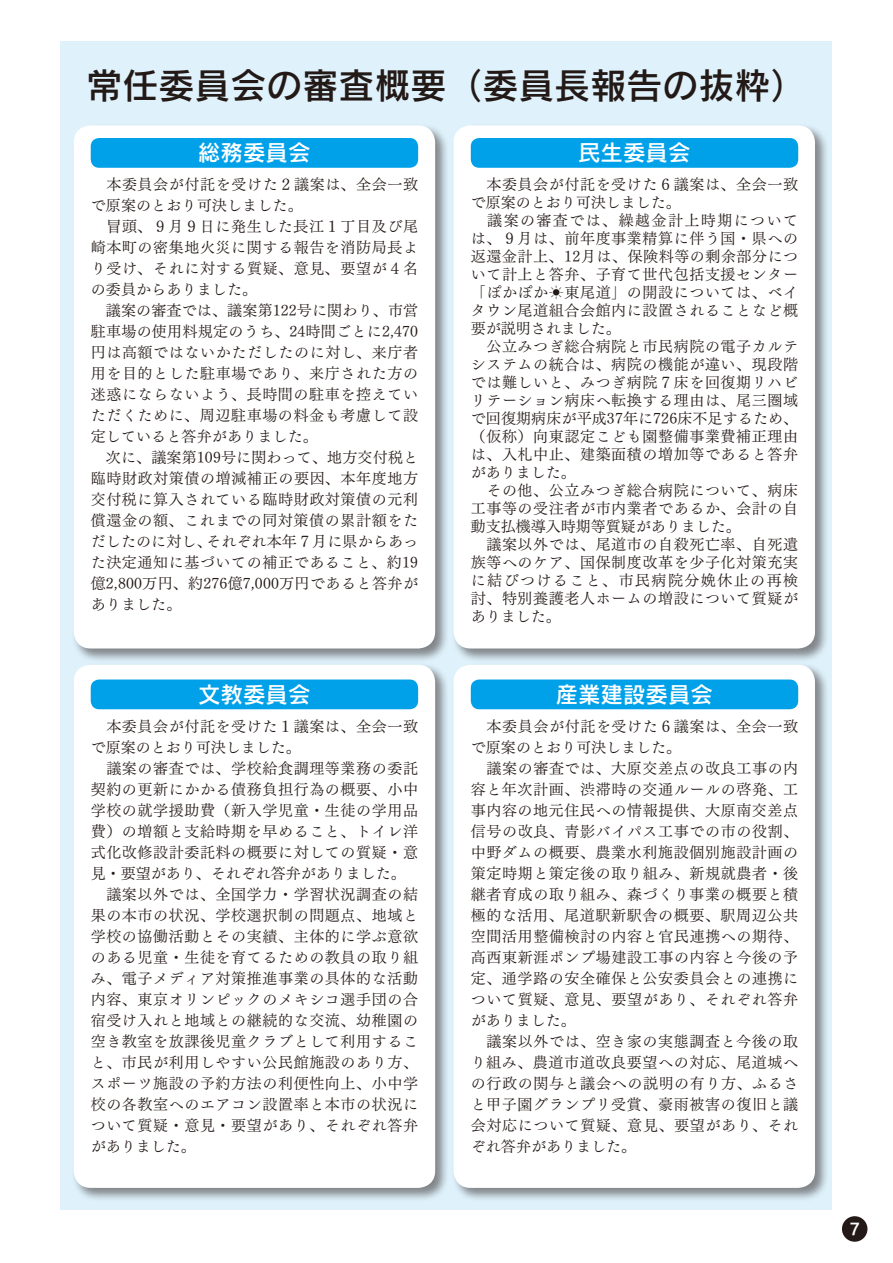
<style>
.page{position:relative;width:893px;height:1263px;background:#fff}
.page>*{position:absolute;margin:0;border:0;box-sizing:border-box;transform-origin:0 0}
.t1{font:36px "Rodin Pro DB";color:#231916}
.t2{font:22.5px "Rodin Pro DB";color:#fff}
.t3{font:16.5px "Tsuku Go Pro B";color:#fff}
.t4{font:15px/21px "Tsuku Min Pr 5 R";letter-spacing:.04em;color:#231916}
</style>
<div class="page">
<div style="left:842px;top:1216px;width:25px;height:26px;background:#231916;border-radius:50%"></div>
<div style="left:61px;top:41px;width:771px;height:1168px;background:#dff2fc"></div>
<div style="left:71px;top:663px;width:378px;height:539px;background:#231916;opacity:.5"></div>
<div style="left:74px;top:665px;width:361px;height:523px;background:#fff;border-radius:17px"></div>
<div style="left:71px;top:123px;width:378px;height:540px;background:#231916;opacity:.5"></div>
<div style="left:74px;top:125px;width:361px;height:523px;background:#fff;border-radius:17px"></div>
<div style="left:451px;top:663px;width:378px;height:539px;background:#231916;opacity:.5"></div>
<div style="left:454px;top:665px;width:361px;height:523px;background:#fff;border-radius:17px"></div>
<div style="left:451px;top:123px;width:378px;height:540px;background:#231916;opacity:.5"></div>
<div style="left:454px;top:125px;width:361px;height:523px;background:#fff;border-radius:17px"></div>
<div style="left:91px;top:138px;width:327px;height:30px;background:#00a1e9;border-radius:9px"></div>
<div style="left:91px;top:679px;width:327px;height:30px;background:#00a1e9;border-radius:9px"></div>
<div style="left:471px;top:138px;width:327px;height:30px;background:#00a1e9;border-radius:9px"></div>
<div style="left:471px;top:679px;width:327px;height:30px;background:#00a1e9;border-radius:9px"></div>
<h1 class="t1" style="left:86px;top:61px;width:722px">常任委員会の審査概要（委員長報告の抜粋）</h1>
<h2 class="t2" style="left:198px;top:138px;width:114px">総務委員会</h2>
<p class="t4" style="left:91px;top:172px;width:329px">　本委員会が付託を受けた２議案は、全会一致で原案のとおり可決しました。<br>　冒頭、９月９日に発生した長江１丁目及び尾崎本町の密集地火災に関する報告を消防局長より受け、それに対する質疑、意見、要望が４名の委員からありました。<br>　議案の審査では、議案第122号に関わり、市営駐車場の使用料規定のうち、24時間ごとに2,470円は高額ではないかただしたのに対し、来庁者用を目的とした駐車場であり、来庁された方の迷惑にならないよう、長時間の駐車を控えていただくために、周辺駐車場の料金も考慮して設定していると答弁がありました。<br>　次に、議案第109号に関わって、地方交付税と臨時財政対策債の増減補正の要因、本年度地方交付税に算入されている臨時財政対策債の元利償還金の額、これまでの同対策債の累計額をただしたのに対し、それぞれ本年７月に県からあった決定通知に基づいての補正であること、約19億2,800万円、約276億7,000万円であると答弁がありました。</p>
<h2 class="t2" style="left:198px;top:679px;width:114px">文教委員会</h2>
<p class="t4" style="left:91px;top:714px;width:329px">　本委員会が付託を受けた１議案は、全会一致で原案のとおり可決しました。<br>　議案の審査では、学校給食調理等業務の委託契約の更新にかかる債務負担行為の概要、小中学校の就学援助費（新入学児童・生徒の学用品費）の増額と支給時期を早めること、トイレ洋式化改修設計委託料の概要に対しての質疑・意見・要望があり、それぞれ答弁がありました。　議案以外では、全国学力・学習状況調査の結果の本市の状況、学校選択制の問題点、地域と学校の協働活動とその実績、主体的に学ぶ意欲のある児童・生徒を育てるための教員の取り組み、電子メディア対策推進事業の具体的な活動内容、東京オリンピックのメキシコ選手団の合宿受け入れと地域との継続的な交流、幼稚園の空き教室を放課後児童クラブとして利用すること、市民が利用しやすい公民館施設のあり方、スポーツ施設の予約方法の利便性向上、小中学校の各教室へのエアコン設置率と本市の状況について質疑・意見・要望があり、それぞれ答弁がありました。</p>
<h2 class="t2" style="left:578px;top:138px;width:114px">民生委員会</h2>
<p class="t4" style="left:471px;top:174px;width:329px;line-height:18px">　本委員会が付託を受けた６議案は、全会一致で原案のとおり可決しました。<br>　議案の審査では、繰越金計上時期については、９月は、前年度事業精算に伴う国・県への返還金計上、12月は、保険料等の剰余部分について計上と答弁、子育て世代包括支援センター「ぽかぽか☀東尾道」の開設については、ベイタウン尾道組合会館内に設置されることなど概要が説明されました。<br>　公立みつぎ総合病院と市民病院の電子カルテシステムの統合は、病院の機能が違い、現段階では難しいと、みつぎ病院７床を回復期リハビリテーション病床へ転換する理由は、尾三圏域で回復期病床が平成37年に726床不足するため、（仮称）向東認定こども園整備事業費補正理由は、入札中止、建築面積の増加等であると答弁がありました。<br>　その他、公立みつぎ総合病院について、病床工事等の受注者が市内業者であるか、会計の自動支払機導入時期等質疑がありました。<br>　議案以外では、尾道市の自殺死亡率、自死遺族等へのケア、国保制度改革を少子化対策充実に結びつけること、市民病院分娩休止の再検討、特別養護老人ホームの増設について質疑がありました。</p>
<h2 class="t2" style="left:556px;top:679px;width:159px">産業建設委員会</h2>
<p class="t4" style="left:471px;top:714px;width:329px">　本委員会が付託を受けた６議案は、全会一致で原案のとおり可決しました。<br>　議案の審査では、大原交差点の改良工事の内容と年次計画、渋滞時の交通ルールの啓発、工事内容の地元住民への情報提供、大原南交差点信号の改良、青影バイパス工事での市の役割、中野ダムの概要、農業水利施設個別施設計画の策定時期と策定後の取り組み、新規就農者・後継者育成の取り組み、森づくり事業の概要と積極的な活用、尾道駅新駅舎の概要、駅周辺公共空間活用整備検討の内容と官民連携への期待、高西東新涯ポンプ場建設工事の内容と今後の予定、通学路の安全確保と公安委員会との連携について質疑、意見、要望があり、それぞれ答弁がありました。<br>　議案以外では、空き家の実態調査と今後の取り組み、農道市道改良要望への対応、尾道城への行政の関与と議会への説明の有り方、ふるさと甲子園グランプリ受賞、豪雨被害の復旧と議会対応について質疑、意見、要望があり、それぞれ答弁がありました。</p>
<p class="t3" style="left:849px;top:1214px;width:12px">7</p>
</div>
